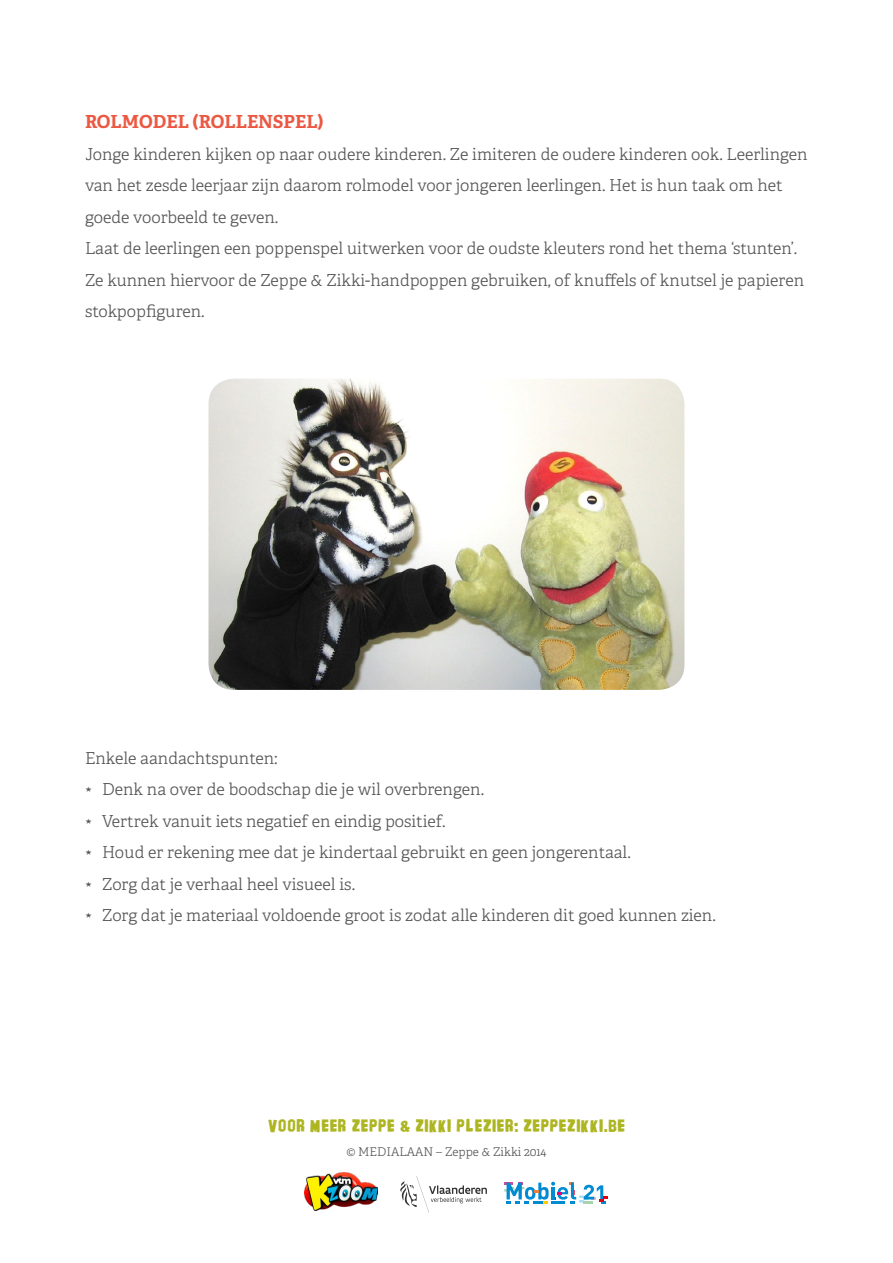
<style>
.page{position:relative;width:893px;height:1263px;background:#fff}
.page>*{position:absolute;margin:0;border:0;box-sizing:border-box;transform-origin:0 0}
.t1{font:700 18px "Adelle";color:#eb5943}
.t2{font:300 16.5px/31.5px "Adelle";color:#565656}
.t3{font:15px "banhart black";letter-spacing:-.08em;color:#adb521}
.t4{font:300 12px "Adelle";color:#565656}
.s1{font-family:"True North Extras";font-weight:400}
</style>
<div class="page">
<img style="left:305px;top:1172px;width:72px;height:38px">
<svg style="left:400px;top:1176px;width:87px;height:37px"></svg>
<svg style="left:504px;top:1182px;width:103px;height:21px"></svg>
<img style="left:208px;top:379px;width:476px;height:311px">
<p class="t1" style="left:85px;top:109px;width:240px">ROLMODEL (ROLLENSPEL)</p>
<p class="t2" style="left:85px;top:138px;width:724px">Jonge kinderen kijken op naar oudere kinderen. Ze imiteren de oudere kinderen ook. Leerlingen van het zesde leerjaar zijn daarom rolmodel voor jongeren leerlingen. Het is hun taak om het goede voorbeeld te geven.<br>Laat de leerlingen een poppenspel uitwerken voor de oudste kleuters rond het thema ‘stunten’.<br>Ze kunnen hiervoor de Zeppe &amp; Zikki-handpoppen gebruiken, of knuffels of knutsel je papieren stokpopfiguren.</p>
<p class="t2" style="left:85px;top:741px;width:632px">Enkele aandachtspunten:<br><span class="s1">Ù</span> Denk na over de boodschap die je wil overbrengen.<br><span class="s1">Ù</span> Vertrek vanuit iets negatief en eindig positief.<br><span class="s1">Ù</span> Houd er rekening mee dat je kindertaal gebruikt en geen jongerentaal.<br><span class="s1">Ù</span> Zorg dat je verhaal heel visueel is.<br><span class="s1">Ù</span> Zorg dat je materiaal voldoende groot is zodat alle kinderen dit goed kunnen zien.</p>
<p class="t3" style="left:267px;top:1116px;width:360px">VOOR MEER ZEPPE &amp; ZIKKI PLEZIER: ZEPPEZIKKI.BE</p>
<p class="t4" style="left:346px;top:1143px;width:202px">© MEDIALAAN – Zeppe &amp; Zikki 2014</p>
</div>
